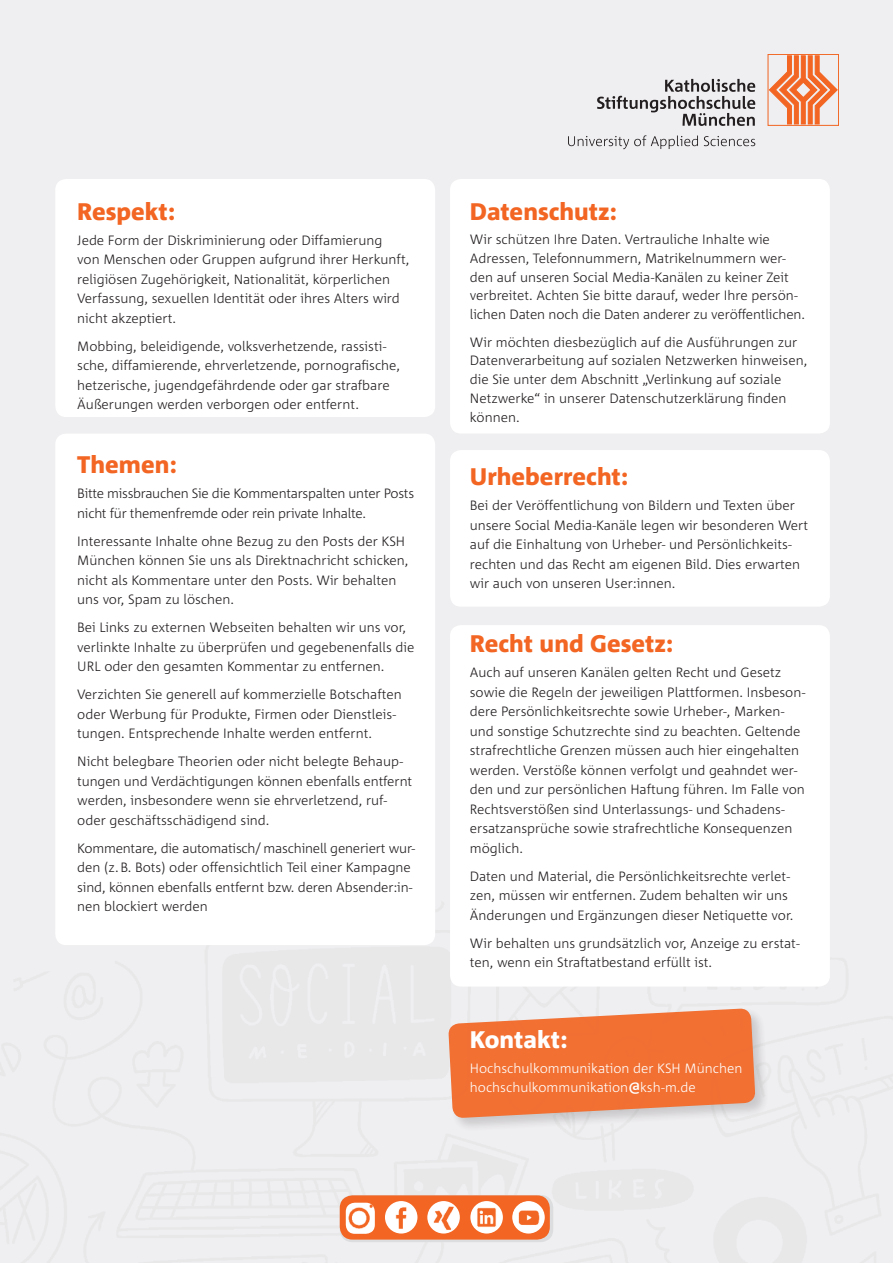
<style>
.page{position:relative;width:893px;height:1263px;background:#efeef0}
.page>*{position:absolute;margin:0;border:0;box-sizing:border-box;transform-origin:0 0}
.t1{font:800 24px "Corpid";color:#f26522}
.t2{font:800 24px "Corpid";color:#fff}
.t3{font:300 13.5px/19.5px "Corpid";color:#231f20}
.t4{font:300 13.5px/19.5px "Corpid";letter-spacing:-.02em;color:#231f20}
.t5{font:300 13.5px/19.5px "Corpid";color:#fff}
.s1{font-weight:700}
</style>
<div class="page">
<div style="left:55px;top:179px;width:380px;height:238px;background:#fff;border-radius:11px"></div>
<div style="left:55px;top:434px;width:380px;height:511px;background:#fff;border-radius:11px"></div>
<div style="left:450px;top:179px;width:380px;height:254px;background:#fff;border-radius:11px"></div>
<div style="left:450px;top:450px;width:380px;height:157px;background:#fff;border-radius:11px"></div>
<div style="left:450px;top:625px;width:380px;height:361px;background:#fff;border-radius:11px"></div>
<svg style="left:568px;top:135px;width:130px;height:14px"></svg>
<svg style="left:704px;top:136px;width:51px;height:10px"></svg>
<div style="left:768px;top:54px;width:71px;height:72px;border:1px solid #f26522"></div>
<svg style="left:768px;top:55px;width:70px;height:70px"></svg>
<svg style="left:597px;top:79px;width:158px;height:47px"></svg>
<div style="left:447px;top:1007px;width:323px;height:125px;background:#231f20;opacity:.2"></div>
<svg style="left:448px;top:1008px;width:308px;height:110px"></svg>
<svg style="left:340px;top:1195px;width:213px;height:47px"></svg>
<div style="left:340px;top:1195px;width:210px;height:44px;background:#f26522;border-radius:13px"></div>
<img style="left:384px;top:1200px;width:35px;height:35px;border-radius:17px">
<div style="left:383px;top:1198px;width:37px;height:38px;border:2px solid #f26522;border-radius:50%"></div>
<img style="left:426px;top:1200px;width:35px;height:35px;border-radius:17px">
<div style="left:425px;top:1198px;width:37px;height:38px;border:2px solid #f26522;border-radius:50%"></div>
<img style="left:469px;top:1200px;width:35px;height:35px;border-radius:17px">
<div style="left:468px;top:1198px;width:37px;height:38px;border:2px solid #f26522;border-radius:50%"></div>
<img style="left:511px;top:1200px;width:35px;height:35px;border-radius:17px">
<div style="left:510px;top:1198px;width:37px;height:38px;border:2px solid #f26522;border-radius:50%"></div>
<img style="left:346px;top:1203px;width:28px;height:30px">
<div style="left:343px;top:1200px;width:34px;height:36px;border:2px solid #f26522;border-radius:10px"></div>
<h1 class="t1" style="left:77px;top:198px;width:100px">Respekt:</h1>
<p class="t3" style="left:77px;top:231px;width:334px">Jede Form der Diskriminierung oder Diffamierung<br>von Menschen oder Gruppen aufgrund ihrer Herkunft, religiösen Zugehörigkeit, Nationalität, körperlichen Verfassung, sexuellen Identität oder ihres Alters wird nicht akzeptiert.</p>
<p class="t3" style="left:77px;top:337px;width:324px">Mobbing, beleidigende, volksverhetzende, rassisti&shy;sche, diffamierende, ehrverletzende, pornografische, hetzerische, jugendgefährdende oder gar strafbare Äußerungen werden verborgen oder entfernt.</p>
<h1 class="t1" style="left:77px;top:452px;width:101px">Themen:</h1>
<p class="t4" style="left:77px;top:484px;width:338px">Bitte missbrauchen Sie die Kommentarspalten unter Posts nicht für themenfremde oder rein private Inhalte.</p>
<p class="t3" style="left:77px;top:531px;width:333px">Interessante Inhalte ohne Bezug zu den Posts der KSH München können Sie uns als Direktnachricht schicken, nicht als Kommentare unter den Posts. Wir behalten uns vor, Spam zu löschen.</p>
<p class="t3" style="left:77px;top:618px;width:339px">Bei Links zu externen Webseiten behalten wir uns vor, verlinkte Inhalte zu überprüfen und gegebenenfalls die<br>URL oder den gesamten Kommentar zu entfernen.</p>
<p class="t3" style="left:77px;top:685px;width:326px">Verzichten Sie generell auf kommerzielle Botschaften oder Werbung für Produkte, Firmen oder Dienstleis&shy;tungen. Entsprechende Inhalte werden entfernt.</p>
<p class="t3" style="left:77px;top:752px;width:337px">Nicht belegbare Theorien oder nicht belegte Behaup&shy;tungen und Verdächtigungen können ebenfalls entfernt werden, insbesondere wenn sie ehrverletzend, ruf&shy;oder geschäftsschädigend sind.</p>
<p class="t3" style="left:77px;top:838px;width:339px">Kommentare, die automatisch/ maschinell generiert wur&shy;den (z.B. Bots) oder offensichtlich Teil einer Kampagne sind, können ebenfalls entfernt bzw. deren Absender:in&shy;nen blockiert werden</p>
<h1 class="t1" style="left:470px;top:198px;width:149px">Datenschutz:</h1>
<p class="t3" style="left:470px;top:230px;width:337px;line-height:18.8px">Wir schützen Ihre Daten. Vertrauliche Inhalte wie Adressen, Telefonnummern, Matrikelnummern wer&shy;den auf unseren Social Media-Kanälen zu keiner Zeit verbreitet. Achten Sie bitte darauf, weder Ihre persön&shy;lichen Daten noch die Daten anderer zu veröffentlichen.</p>
<p class="t3" style="left:470px;top:333px;width:339px;line-height:18.8px">Wir möchten diesbezüglich auf die Ausführungen zur Datenverarbeitung auf sozialen Netzwerken hinweisen, die Sie unter dem Abschnitt „Verlinkung auf soziale Netzwerke“ in unserer Datenschutzerklärung finden können.</p>
<h1 class="t1" style="left:470px;top:464px;width:160px">Urheberrecht:</h1>
<p class="t3" style="left:470px;top:496px;width:340px">Bei der Veröffentlichung von Bildern und Texten über unsere Social Media-Kanäle legen wir besonderen Wert auf die Einhaltung von Urheber- und Persönlichkeits&shy;rechten und das Recht am eigenen Bild. Dies erwarten wir auch von unseren User:innen.</p>
<h1 class="t1" style="left:470px;top:630px;width:205px">Recht und Gesetz:</h1>
<p class="t3" style="left:470px;top:663px;width:337px">Auch auf unseren Kanälen gelten Recht und Gesetz sowie die Regeln der jeweiligen Plattformen. Insbeson&shy;dere Persönlichkeitsrechte sowie Urheber-, Marken&shy;und sonstige Schutzrechte sind zu beachten. Geltende strafrechtliche Grenzen müssen auch hier eingehalten werden. Verstöße können verfolgt und geahndet wer&shy;den und zur persönlichen Haftung führen. Im Falle von Rechtsverstößen sind Unterlassungs- und Schadens&shy;ersatzansprüche sowie strafrechtliche Konsequenzen möglich.</p>
<p class="t3" style="left:470px;top:866px;width:325px">Daten und Material, die Persönlichkeitsrechte verlet&shy;zen, müssen wir entfernen. Zudem behalten wir uns<br>Änderungen und Ergänzungen dieser Netiquette vor.</p>
<p class="t3" style="left:470px;top:933px;width:331px">Wir behalten uns grundsätzlich vor, Anzeige zu erstat&shy;ten, wenn ein Straftatbestand erfüllt ist.</p>
<h1 class="t2" style="left:470px;top:1026px;width:99px">Kontakt:</h1>
<p class="t5" style="left:470px;top:1058px;width:274px">Hochschulkommunikation der KSH München hochschulkommunikation<span class="s1">@</span>ksh-m.de</p>
</div>
